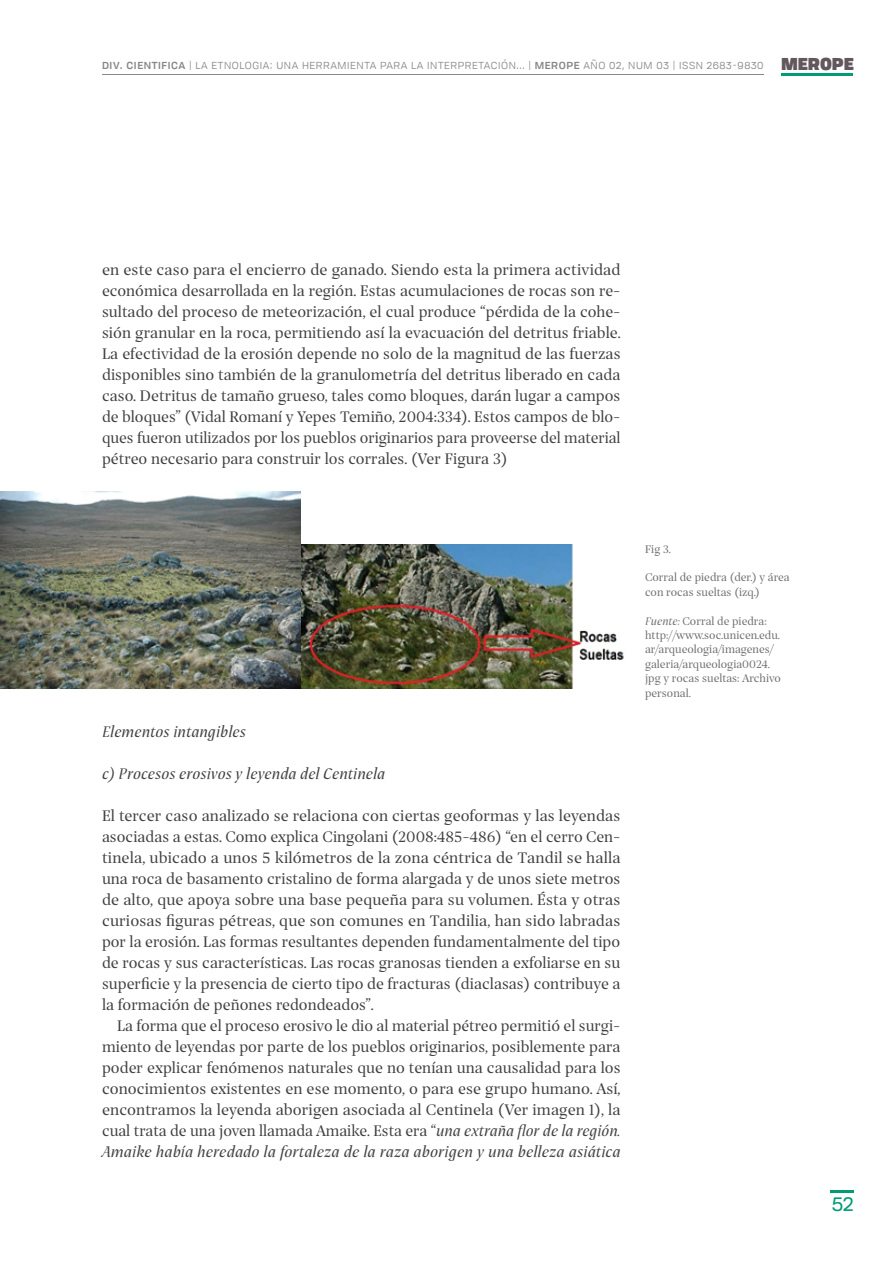
<style>
.page{position:relative;width:893px;height:1263px;background:#fff}
.page>*{position:absolute;margin:0;border:0;box-sizing:border-box;transform-origin:0 0}
.t1{font:19.5px "Tofino Personal";color:#009c77}
.t2{font:16.5px/21px "Prospectus M";color:#404040;text-align:justify}
.t3{font:italic 16.5px "Prospectus M";color:#404040}
.t4{font:900 16.5px "Tofino Personal";color:#62575b}
.t5{font:12px/14.4px "Prospectus M";color:#706f6f}
.t6{font:12px "Tofino Personal";letter-spacing:.05em;color:#878787}
.s1{font-weight:500}
.s2{font-style:italic}
</style>
<div class="page">
<hr style="left:782px;top:73px;width:71px;height:2px;background:#009c77">
<hr style="left:830px;top:1190px;width:24px;height:2px;background:#009c77">
<img style="left:301px;top:544px;width:323px;height:145px">
<img style="left:1px;top:492px;width:299px;height:197px">
<hr style="left:102px;top:74px;width:661px;height:1px;background:#878787">
<p class="t6" style="left:102px;top:56px;width:663px"><span class="s1">DIV. CIENTIFICA</span> | LA ETNOLOGIA: UNA HERRAMIENTA PARA LA INTERPRETACIÓN... | <span class="s1">MEROPE</span> AÑO 02, NUM 03 | ISSN 2683-9830</p>
<p class="t4" style="left:781px;top:49px;width:74px">MEROPE</p>
<p class="t2" style="left:102px;top:259px;width:520px">en este caso para el encierro de ganado. Siendo esta la primera actividad económica desarrollada en la región. Estas acumulaciones de rocas son re&shy;sultado del proceso de meteorización, el cual produce “pérdida de la cohe&shy;sión granular en la roca, permitiendo así la evacuación del detritus friable.<br>La efectividad de la erosión depende no solo de la magnitud de las fuerzas disponibles sino también de la granulometría del detritus liberado en cada caso. Detritus de tamaño grueso, tales como bloques, darán lugar a campos de bloques” (Vidal Romaní y Yepes Temiño, 2004:334). Estos campos de blo&shy;ques fueron utilizados por los pueblos originarios para proveerse del material pétreo necesario para construir los corrales. (Ver Figura 3)</p>
<p class="t3" style="left:102px;top:720px;width:146px">Elementos intangibles</p>
<p class="t3" style="left:102px;top:762px;width:285px">c) Procesos erosivos y leyenda del Centinela</p>
<p class="t2" style="left:102px;top:805px;width:520px">El tercer caso analizado se relaciona con ciertas geoformas y las leyendas asociadas a estas. Como explica Cingolani (2008:485-486) “en el cerro Cen&shy;tinela, ubicado a unos 5 kilómetros de la zona céntrica de Tandil se halla una roca de basamento cristalino de forma alargada y de unos siete metros de alto, que apoya sobre una base pequeña para su volumen. Ésta y otras curiosas figuras pétreas, que son comunes en Tandilia, han sido labradas por la erosión. Las formas resultantes dependen fundamentalmente del tipo de rocas y sus características. Las rocas granosas tienden a exfoliarse en su superficie y la presencia de cierto tipo de fracturas (diaclasas) contribuye a la formación de peñones redondeados”.</p>
<p class="t2" style="left:102px;top:1015px;width:520px;text-indent:15px">La forma que el proceso erosivo le dio al material pétreo permitió el surgi&shy;miento de leyendas por parte de los pueblos originarios, posiblemente para poder explicar fenómenos naturales que no tenían una causalidad para los conocimientos existentes en ese momento, o para ese grupo humano. Así, encontramos la leyenda aborigen asociada al Centinela (Ver imagen 1), la cual trata de una joven llamada Amaike. Esta era “<span class="s2">una extraña flor de la región.<br>Amaike había heredado la fortaleza de la raza aborigen y una belleza asiática</span></p>
<p class="t5" style="left:645px;top:541px;width:27px">Fig 3.</p>
<p class="t5" style="left:645px;top:570px;width:146px">Corral de piedra (der.) y área con rocas sueltas (izq.)</p>
<p class="t5" style="left:645px;top:613px;width:137px"><span class="s2">Fuente:</span> Corral de piedra: http://www.soc.unicen.edu. ar/arqueologia/imagenes/ galeria/arqueologia0024. jpg y rocas sueltas: Archivo personal.</p>
<p class="t1" style="left:832px;top:1189px;width:23px">52</p>
</div>
